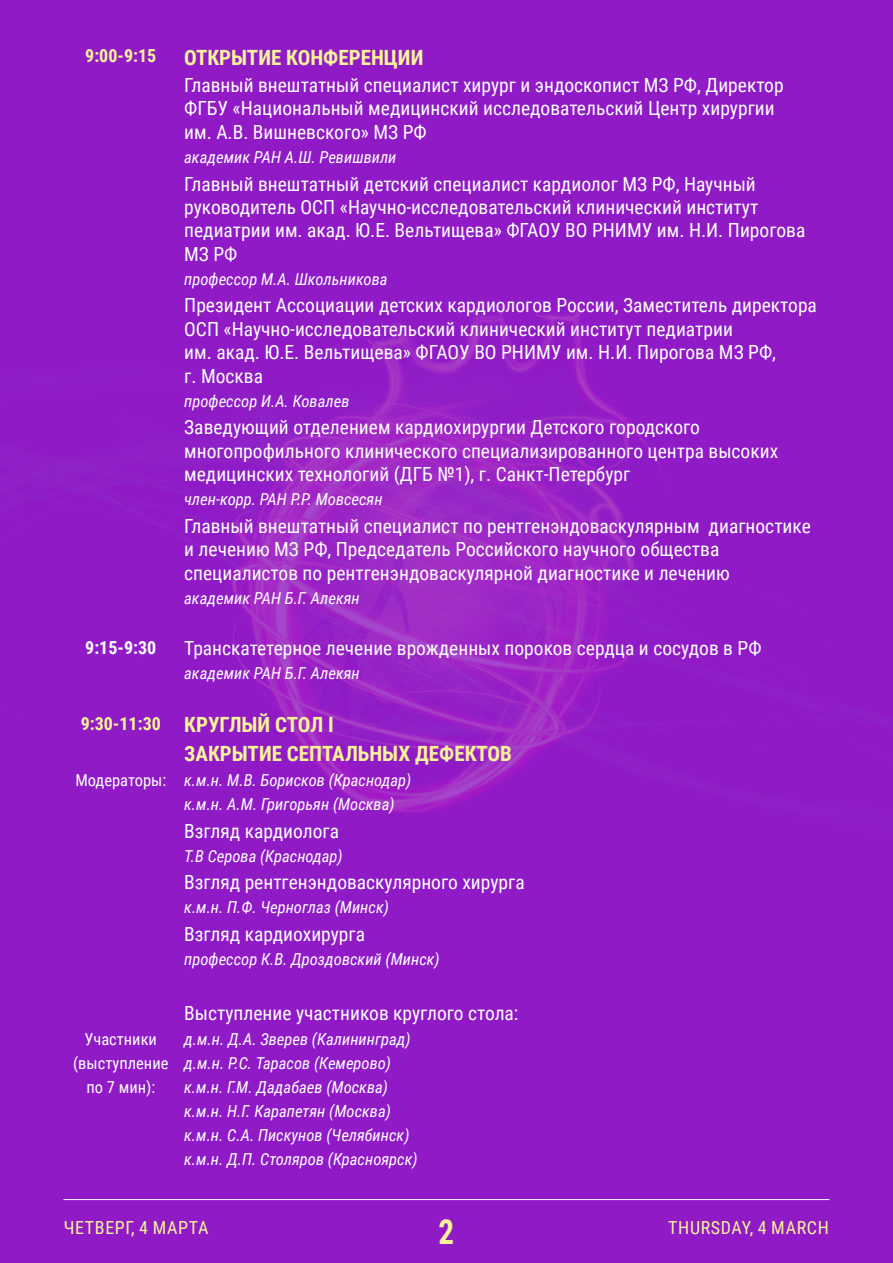
<style>
.page{position:relative;width:893px;height:1263px;background:#8f1ac6}
.page>*{position:absolute;margin:0;border:0;box-sizing:border-box;transform-origin:0 0}
.Заголовок_3{font:700 34.5px "Roboto Condensed";color:#faf397;scale:.9 1}
.Выделенные{font:700 21px "Roboto Condensed";color:#faf397}
.t1{font:19.5px/23.4px "Roboto Condensed";color:#fff}
.t2{font:18px "Roboto Condensed";letter-spacing:.035em;color:#faf397}
.Тайм{font:700 18px "Roboto Condensed";color:#faf397}
.Тайм-2{font:700 18px "Roboto Condensed";color:#fff}
.Профы{font:italic 16.5px "Roboto Condensed";color:#fff}
.Модеры{font:16.5px "Roboto Condensed";color:#fff}
</style>
<div class="page">
<hr style="left:64px;top:1199px;width:765px;height:1px;background:#fff">
<p class="Тайм" style="left:85px;top:43px;width:73px">9:00-9:15</p>
<p class="Выделенные" style="left:184px;top:42px;width:241px">ОТКРЫТИЕ КОНФЕРЕНЦИИ</p>
<p class="t1" style="left:184px;top:73px;width:601px">Главный внештатный специалист хирург и эндоскопист МЗ РФ, Директор<br>ФГБУ «Национальный медицинский исследовательский Центр хирургии им. А.В. Вишневского» МЗ РФ</p>
<p class="Профы" style="left:184px;top:145px;width:214px">академик РАН А.Ш. Ревишвили</p>
<p class="t1" style="left:184px;top:171px;width:623px">Главный внештатный детский специалист кардиолог МЗ РФ, Научный руководитель ОСП «Научно-исследовательский клинический институт педиатрии им. акад. Ю.Е. Вельтищева» ФГАОУ ВО РНИМУ им. Н.И. Пирогова МЗ РФ</p>
<p class="Профы" style="left:184px;top:267px;width:205px">профессор М.А. Школьникова</p>
<p class="t1" style="left:184px;top:293px;width:634px">Президент Ассоциации детских кардиологов России, Заместитель директора ОСП «Научно-исследовательский клинический институт педиатрии<br>им. акад. Ю.Е. Вельтищева» ФГАОУ ВО РНИМУ им. Н.И. Пирогова МЗ РФ,<br>г. Москва</p>
<p class="Профы" style="left:184px;top:389px;width:167px">профессор И.А. Ковалев</p>
<p class="t1" style="left:184px;top:415px;width:596px">Заведующий отделением кардиохирургии Детского городского многопрофильного клинического специализированного центра высоких медицинских технологий (ДГБ №1), г. Санкт-Петербург</p>
<p class="Профы" style="left:184px;top:488px;width:200px">член-корр. РАН Р.Р. Мовсесян</p>
<p class="t1" style="left:184px;top:513px;width:628px">Главный внештатный специалист по рентгенэндоваскулярным диагностике и лечению МЗ РФ, Председатель Российского научного общества специалистов по рентгенэндоваскулярной диагностике и лечению</p>
<p class="Профы" style="left:184px;top:586px;width:177px">академик РАН Б.Г. Алекян</p>
<p class="Тайм-2" style="left:85px;top:635px;width:73px">9:15-9:30</p>
<p class="t1" style="left:184px;top:636px;width:579px">Транскатетерное лечение врожденных пороков сердца и сосудов в РФ</p>
<p class="Профы" style="left:184px;top:662px;width:177px">академик РАН Б.Г. Алекян</p>
<p class="Тайм" style="left:81px;top:710px;width:82px">9:30-11:30</p>
<p class="Выделенные" style="left:184px;top:710px;width:151px">КРУГЛЫЙ СТОЛ I</p>
<p class="Выделенные" style="left:184px;top:739px;width:329px">ЗАКРЫТИЕ СЕПТАЛЬНЫХ ДЕФЕКТОВ</p>
<p class="Модеры" style="left:75px;top:769px;width:92px">Модераторы:</p>
<p class="Профы" style="left:184px;top:769px;width:229px">к.м.н. М.В. Борисков (Краснодар)</p>
<p class="Профы" style="left:184px;top:793px;width:212px">к.м.н. А.М. Григорьян (Москва)</p>
<p class="t1" style="left:184px;top:818px;width:156px">Взгляд кардиолога</p>
<p class="Профы" style="left:184px;top:844px;width:160px">Т.В Серова (Краснодар)</p>
<p class="t1" style="left:184px;top:870px;width:342px">Взгляд рентгенэндоваскулярного хирурга</p>
<p class="Профы" style="left:184px;top:896px;width:206px">к.м.н. П.Ф. Черноглаз (Минск)</p>
<p class="t1" style="left:184px;top:921px;width:182px">Взгляд кардиохирурга</p>
<p class="Профы" style="left:184px;top:947px;width:257px">профессор К.В. Дроздовский (Минск)</p>
<p class="t1" style="left:184px;top:1000px;width:336px">Выступление участников круглого стола:</p>
<p class="Модеры" style="left:85px;top:1027px;width:74px">Участники</p>
<p class="Модеры" style="left:73px;top:1051px;width:97px">(выступление</p>
<p class="Модеры" style="left:86px;top:1076px;width:70px">по 7 мин):</p>
<p class="Профы" style="left:184px;top:1027px;width:228px">д.м.н. Д.А. Зверев (Калининград)</p>
<p class="Профы" style="left:184px;top:1051px;width:208px">д.м.н. Р.С. Тарасов (Кемерово)</p>
<p class="Профы" style="left:184px;top:1076px;width:205px">к.м.н. Г.М. Дадабаев (Москва)</p>
<p class="Профы" style="left:184px;top:1100px;width:208px">к.м.н. Н.Г. Карапетян (Москва)</p>
<p class="Профы" style="left:184px;top:1124px;width:227px">к.м.н. С.А. Пискунов (Челябинск)</p>
<p class="Профы" style="left:184px;top:1148px;width:235px">к.м.н. Д.П. Столяров (Красноярск)</p>
<p class="Заголовок_3" style="left:439px;top:1207px;width:19px">2</p>
<p class="t2" style="left:64px;top:1215px;width:146px">ЧЕТВЕРГ, 4 МАРТА</p>
<p class="t2" style="left:668px;top:1215px;width:162px">THURSDAY, 4 MARCH</p>
</div>
